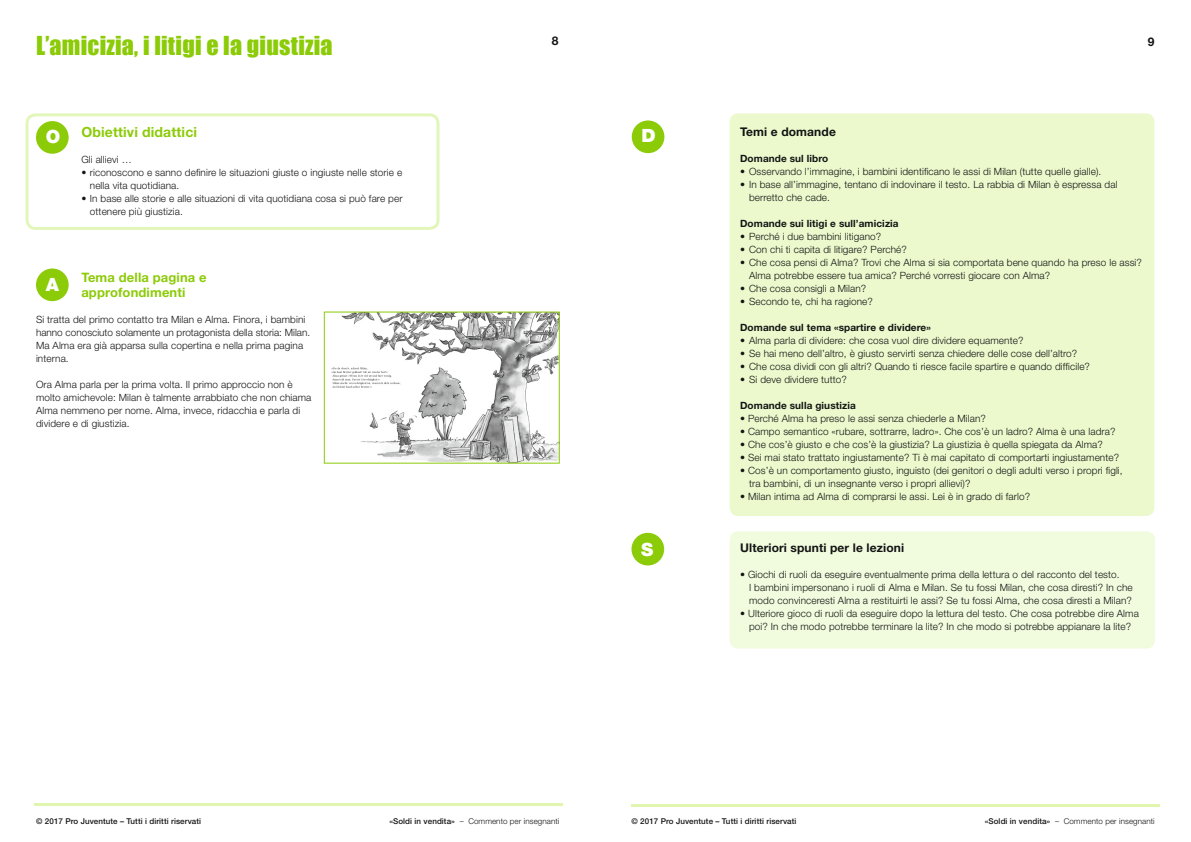
<style>
.page{position:relative;width:1191px;height:842px;background:#fff}
.page>*{position:absolute;margin:0;border:0;box-sizing:border-box;transform-origin:0 0}
.t1{font:24px "Impact";letter-spacing:.01em;color:#8ccb07}
.t2{font:900 18.3px "Helvetica Neue LT";color:#fff}
.t3{font:700 14px "Helvetica Neue";letter-spacing:.01em;color:#8ccb07}
.t4{font:700 13px/15px "Helvetica Neue";letter-spacing:.01em;color:#8ccb07}
.t5{font:700 12px "Helvetica Neue";letter-spacing:.01em;color:#131413}
.t6{font:300 10px/13px "Helvetica Neue";letter-spacing:.01em;color:#131413}
.t7{font:700 10px "Helvetica Neue";letter-spacing:.01em;color:#131413}
.t8{font:500 8px "Helvetica Neue";letter-spacing:.01em;color:#131413}
.t9{font:300 8px "Helvetica Neue";letter-spacing:.01em;color:#131413}
.s1{font-weight:500}
</style>
<div class="page">
<div style="left:729px;top:113px;width:425px;height:403px;background:#ebf9cd;border-radius:9px"></div>
<div style="left:632px;top:120px;width:32px;height:33px;background:#8ccb07;border-radius:50%"></div>
<div style="left:26px;top:113px;width:413px;height:117px;border:3px solid #e3f6ba;border-radius:9px"></div>
<hr style="left:34px;top:803px;width:528px;height:3px;background:#e0f5ae">
<div style="left:729px;top:531px;width:426px;height:117px;background:#f1fbde;border-radius:9px"></div>
<img style="left:331px;top:314px;width:226px;height:147px">
<hr style="left:631px;top:805px;width:528px;height:2px;background:#e0f5ae">
<div style="left:36px;top:268px;width:33px;height:33px;background:#8ccb07;border-radius:50%"></div>
<div style="left:631px;top:533px;width:33px;height:32px;background:#8ccb07;border-radius:50%"></div>
<div style="left:36px;top:121px;width:33px;height:33px;background:#8ccb07;border-radius:50%"></div>
<h1 class="t1" style="left:36px;top:27px;width:298px">L’amicizia, i litigi e la giustizia</h1>
<h2 class="t2" style="left:46px;top:126px;width:16px">O</h2>
<h3 class="t3" style="left:81px;top:124px;width:117px">Obiettivi didattici</h3>
<p class="t6" style="left:81px;top:153px;width:52px">Gli allievi …</p>
<p class="t6" style="left:90px;top:166px;width:314px;text-indent:-9px">• riconoscono e sanno definire le situazioni giuste o ingiuste nelle storie e nella vita quotidiana.</p>
<p class="t6" style="left:90px;top:192px;width:314px;text-indent:-8px">• In base alle storie e alle situazioni di vita quotidiana cosa si può fare per ottenere più giustizia.</p>
<h3 class="t4" style="left:81px;top:270px;width:127px">Tema della pagina e approfondimenti</h3>
<p class="t6" style="left:36px;top:313px;width:276px">Si tratta del primo contatto tra Milan e Alma. Finora, i bambini hanno conosciuto solamente un protagonista della storia: Milan.<br>Ma Alma era già apparsa sulla copertina e nella prima pagina interna.</p>
<p class="t6" style="left:36px;top:378px;width:277px">Ora Alma parla per la prima volta. Il primo approccio non è molto amichevole: Milan è talmente arrabbiato che non chiama Alma nemmeno per nome. Alma, invece, ridacchia e parla di dividere e di giustizia.</p>
<h2 class="t2" style="left:46px;top:273px;width:15px">A</h2>
<p class="t5" style="left:552px;top:34px;width:8px">8</p>
<h2 class="t2" style="left:641px;top:125px;width:16px">D</h2>
<h2 class="t2" style="left:641px;top:538px;width:14px">S</h2>
<p class="t5" style="left:1147px;top:34px;width:8px">9</p>
<p class="t5" style="left:740px;top:124px;width:97px">Temi e domande</p>
<p class="t7" style="left:740px;top:152px;width:90px">Domande sul libro</p>
<p class="t6" style="left:740px;top:164px;width:363px">• Osservando l’immagine, i bambini identificano le assi di Milan (tutte quelle gialle).</p>
<p class="t6" style="left:749px;top:177px;width:370px;text-indent:-9px">• In base all’immagine, tentano di indovinare il testo. La rabbia di Milan è espressa dal berretto che cade.</p>
<p class="t7" style="left:740px;top:217px;width:160px">Domande sui litigi e sull’amicizia</p>
<p class="t6" style="left:740px;top:229px;width:143px">• Perché i due bambini litigano?</p>
<p class="t6" style="left:740px;top:242px;width:168px">• Con chi ti capita di litigare? Perché?</p>
<p class="t6" style="left:749px;top:255px;width:394px;text-indent:-9px">• Che cosa pensi di Alma? Trovi che Alma si sia comportata bene quando ha preso le assi?<br>Alma potrebbe essere tua amica? Perché vorresti giocare con Alma?</p>
<p class="t6" style="left:740px;top:281px;width:128px">• Che cosa consigli a Milan?</p>
<p class="t6" style="left:740px;top:294px;width:134px">• Secondo te, chi ha ragione?</p>
<p class="t7" style="left:740px;top:321px;width:192px">Domande sul tema «spartire e dividere»</p>
<p class="t6" style="left:740px;top:333px;width:285px">• Alma parla di dividere: che cosa vuol dire dividere equamente?</p>
<p class="t6" style="left:740px;top:346px;width:339px">• Se hai meno dell’altro, è giusto servirti senza chiedere delle cose dell’altro?</p>
<p class="t6" style="left:740px;top:359px;width:351px">• Che cosa dividi con gli altri? Quando ti riesce facile spartire e quando difficile?</p>
<p class="t6" style="left:740px;top:372px;width:108px">• Si deve dividere tutto?</p>
<p class="t7" style="left:740px;top:399px;width:117px">Domande sulla giustizia</p>
<p class="t6" style="left:740px;top:411px;width:247px">• Perché Alma ha preso le assi senza chiederle a Milan?</p>
<p class="t6" style="left:740px;top:424px;width:377px">• Campo semantico «rubare, sottrarre, ladro». Che cos’è un ladro? Alma è una ladra?</p>
<p class="t6" style="left:740px;top:437px;width:364px">• Che cos’è giusto e che cos’è la giustizia? La giustizia è quella spiegata da Alma?</p>
<p class="t6" style="left:740px;top:450px;width:380px">• Sei mai stato trattato ingiustamente? Ti è mai capitato di comportarti ingiustamente?</p>
<p class="t6" style="left:749px;top:463px;width:375px;text-indent:-9px">• Cos’è un comportamento giusto, inguisto (dei genitori o degli adulti verso i propri figli, tra bambini, di un insegnante verso i propri allievi)?</p>
<p class="t6" style="left:740px;top:489px;width:291px">• Milan intima ad Alma di comprarsi le assi. Lei è in grado di farlo?</p>
<p class="t5" style="left:740px;top:540px;width:165px">Ulteriori spunti per le lezioni</p>
<p class="t6" style="left:749px;top:567px;width:385px;text-indent:-9px">• Giochi di ruoli da eseguire eventualmente prima della lettura o del racconto del testo.<br>I bambini impersonano i ruoli di Alma e Milan. Se tu fossi Milan, che cosa diresti? In che modo convinceresti Alma a restituirti le assi? Se tu fossi Alma, che cosa diresti a Milan?</p>
<p class="t6" style="left:740px;top:606px;width:400px;text-align:center">• Ulteriore gioco di ruoli da eseguire dopo la lettura del testo. Che cosa potrebbe dire Alma poi? In che modo potrebbe terminare la lite? In che modo si potrebbe appianare la lite?</p>
<p class="t8" style="left:36px;top:816px;width:166px">© 2017 Pro Juventute – Tutti i diritti riservati</p>
<p class="t9" style="left:389px;top:816px;width:171px"><span class="s1">«Soldi in vendita»</span> – Commento per insegnanti</p>
<p class="t8" style="left:631px;top:816px;width:166px">© 2017 Pro Juventute – Tutti i diritti riservati</p>
<p class="t9" style="left:984px;top:816px;width:171px"><span class="s1">«Soldi in vendita»</span> – Commento per insegnanti</p>
</div>
